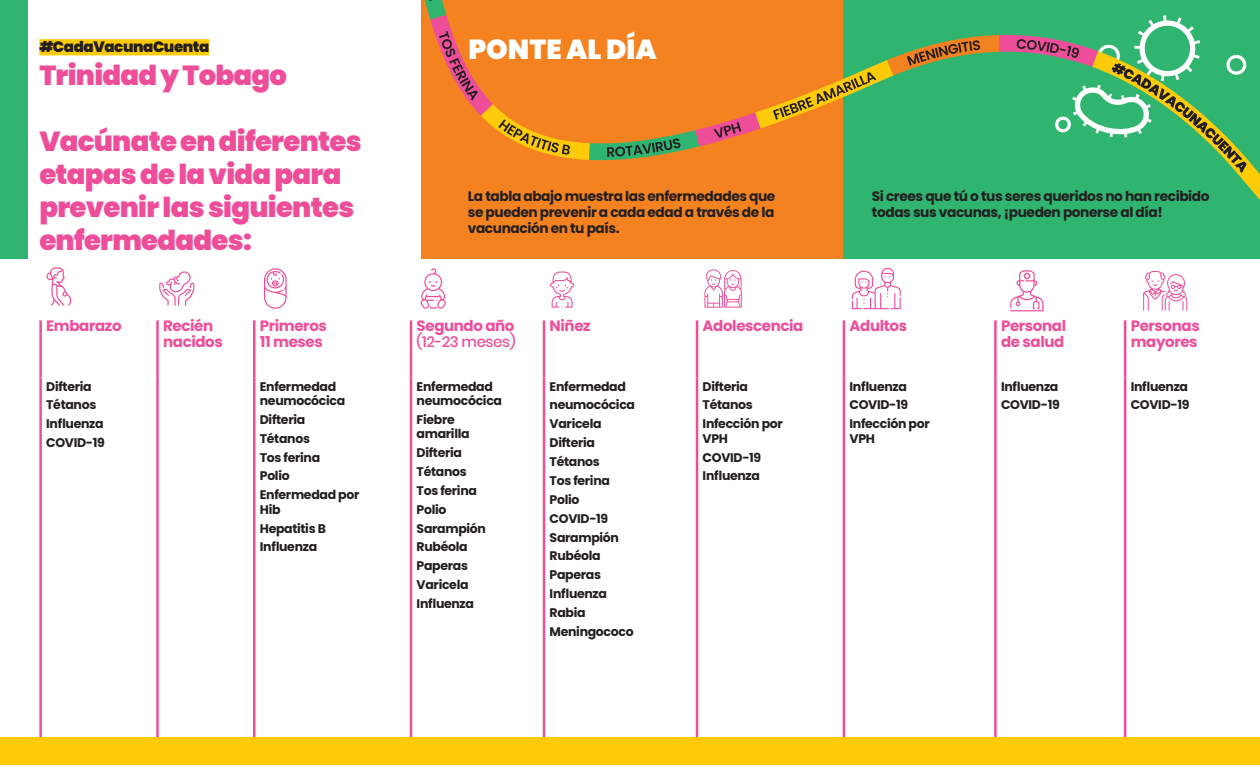
<style>
.page{position:relative;width:1260px;height:765px;background:#fff}
.page>*{position:absolute;margin:0;border:0;box-sizing:border-box;transform-origin:0 0}
.t1{font:900 27.5px/33px "Poppins";letter-spacing:-.025em;color:#ee4e99}
.t2{font:900 27.5px "Poppins";color:#fff}
.table_header{font:700 15px/16.2px "Poppins";letter-spacing:-.025em;color:#ee4e99}
.t3{font:900 15px "Poppins";letter-spacing:-.025em;color:#231f20}
.table_header-2{font:500 15px "Poppins";letter-spacing:-.025em;color:#ee4e99}
.body_text{font:700 13.75px/16.2px "Poppins";letter-spacing:-.03em;color:#231f20;text-align:justify}
.list_of_diseases{font:700 12.5px/14.4px "Poppins";letter-spacing:-.025em;color:#231f20}
</style>
<div class="page">
<div style="left:0;top:737px;width:1260px;height:28px;background:#feca0a"></div>
<div style="left:0;top:0;width:28px;height:259px;background:#2fb570"></div>
<div style="left:422px;top:0;width:422px;height:259px;background:#f58220"></div>
<div style="left:844px;top:0;width:416px;height:259px;background:#2fb570"></div>
<svg style="left:550px;top:272px;width:24px;height:36px"></svg>
<svg style="left:704px;top:269px;width:38px;height:39px"></svg>
<svg style="left:1010px;top:270px;width:34px;height:41px"></svg>
<svg style="left:1143px;top:271px;width:44px;height:40px"></svg>
<svg style="left:852px;top:268px;width:49px;height:41px"></svg>
<svg style="left:264px;top:268px;width:23px;height:41px"></svg>
<svg style="left:159px;top:271px;width:36px;height:35px"></svg>
<svg style="left:420px;top:268px;width:26px;height:41px"></svg>
<svg style="left:46px;top:267px;width:26px;height:39px"></svg>
<svg style="left:1249px;top:161px;width:11px;height:39px"></svg>
<svg style="left:421px;top:0;width:828px;height:209px"></svg>
<hr style="left:39px;top:320px;width:3px;height:57px;background:#ee4e99">
<hr style="left:156px;top:320px;width:3px;height:57px;background:#ee4e99">
<hr style="left:253px;top:320px;width:2px;height:57px;background:#ee4e99">
<hr style="left:410px;top:320px;width:2px;height:57px;background:#ee4e99">
<hr style="left:543px;top:320px;width:2px;height:57px;background:#ee4e99">
<hr style="left:696px;top:320px;width:2px;height:57px;background:#ee4e99">
<hr style="left:843px;top:320px;width:2px;height:57px;background:#ee4e99">
<hr style="left:994px;top:320px;width:3px;height:57px;background:#ee4e99">
<hr style="left:1124px;top:320px;width:2px;height:57px;background:#ee4e99">
<hr style="left:39px;top:377px;width:3px;height:360px;background:#ee4e99">
<hr style="left:156px;top:377px;width:3px;height:360px;background:#ee4e99">
<hr style="left:253px;top:377px;width:2px;height:360px;background:#ee4e99">
<hr style="left:410px;top:377px;width:2px;height:360px;background:#ee4e99">
<hr style="left:543px;top:377px;width:2px;height:360px;background:#ee4e99">
<hr style="left:696px;top:377px;width:2px;height:360px;background:#ee4e99">
<hr style="left:843px;top:377px;width:2px;height:360px;background:#ee4e99">
<hr style="left:994px;top:377px;width:3px;height:360px;background:#ee4e99">
<hr style="left:1124px;top:377px;width:2px;height:360px;background:#ee4e99">
<div style="left:39px;top:39px;width:170px;height:16px;background:#feca0a"></div>
<p class="t3" style="left:39px;top:38px;width:171px">#CadaVacunaCuenta</p>
<p class="t1" style="left:39px;top:59px;width:249px">Trinidad y Tobago</p>
<p class="t1" style="left:39px;top:125px;width:324px">Vacúnate en diferentes etapas de la vida para prevenir las siguientes enfermedades:</p>
<p class="t2" style="left:468px;top:33px;width:190px">PONTE AL DÍA</p>
<p class="body_text" style="left:468px;top:188px;width:309px">La tabla abajo muestra las enfermedades que se pueden prevenir a cada edad a través de la vacunación en tu país.</p>
<p class="body_text" style="left:872px;top:188px;width:339px">Si crees que tú o tus seres queridos no han recibido todas sus vacunas, ¡pueden ponerse al día!</p>
<p class="table_header" style="left:46px;top:318px;width:77px">Embarazo</p>
<p class="table_header" style="left:163px;top:318px;width:61px">Recién nacidos</p>
<p class="table_header" style="left:260px;top:318px;width:69px">Primeros<br>11 meses</p>
<p class="table_header" style="left:417px;top:318px;width:99px">Segundo año</p>
<p class="table_header-2" style="left:417px;top:333px;width:100px">(12-23 meses)</p>
<p class="list_of_diseases" style="left:46px;top:379px;width:47px">Difteria</p>
<p class="list_of_diseases" style="left:46px;top:398px;width:52px">Tétanos</p>
<p class="list_of_diseases" style="left:46px;top:417px;width:59px">Influenza</p>
<p class="list_of_diseases" style="left:46px;top:436px;width:60px">COVID-19</p>
<p class="list_of_diseases" style="left:260px;top:379px;width:87px">Enfermedad neumocócica</p>
<p class="list_of_diseases" style="left:260px;top:412px;width:47px">Difteria</p>
<p class="list_of_diseases" style="left:260px;top:431px;width:52px">Tétanos</p>
<p class="list_of_diseases" style="left:260px;top:450px;width:62px">Tos ferina</p>
<p class="list_of_diseases" style="left:260px;top:469px;width:31px">Polio</p>
<p class="list_of_diseases" style="left:260px;top:488px;width:101px">Enfermedad por<br>Hib</p>
<p class="list_of_diseases" style="left:260px;top:521px;width:68px">Hepatitis B</p>
<p class="list_of_diseases" style="left:260px;top:540px;width:59px">Influenza</p>
<p class="list_of_diseases" style="left:417px;top:379px;width:87px">Enfermedad neumocócica</p>
<p class="list_of_diseases" style="left:417px;top:412px;width:54px">Fiebre amarilla</p>
<p class="list_of_diseases" style="left:417px;top:446px;width:47px">Difteria</p>
<p class="list_of_diseases" style="left:417px;top:464px;width:52px">Tétanos</p>
<p class="list_of_diseases" style="left:417px;top:483px;width:62px">Tos ferina</p>
<p class="list_of_diseases" style="left:417px;top:502px;width:31px">Polio</p>
<p class="list_of_diseases" style="left:417px;top:521px;width:71px">Sarampión</p>
<p class="list_of_diseases" style="left:417px;top:540px;width:53px">Rubéola</p>
<p class="list_of_diseases" style="left:417px;top:559px;width:53px">Paperas</p>
<p class="list_of_diseases" style="left:417px;top:578px;width:53px">Varicela</p>
<p class="list_of_diseases" style="left:417px;top:597px;width:59px">Influenza</p>
<p class="table_header" style="left:550px;top:318px;width:42px">Niñez</p>
<p class="table_header" style="left:703px;top:318px;width:102px">Adolescencia</p>
<p class="table_header" style="left:850px;top:318px;width:59px">Adultos</p>
<p class="table_header" style="left:1001px;top:318px;width:67px">Personal de salud</p>
<p class="table_header" style="left:1131px;top:318px;width:70px">Personas mayores</p>
<p class="list_of_diseases" style="left:550px;top:379px;width:78px">Enfermedad</p>
<p class="list_of_diseases" style="left:550px;top:398px;width:87px">neumocócica</p>
<p class="list_of_diseases" style="left:550px;top:417px;width:53px">Varicela</p>
<p class="list_of_diseases" style="left:550px;top:436px;width:47px">Difteria</p>
<p class="list_of_diseases" style="left:550px;top:455px;width:52px">Tétanos</p>
<p class="list_of_diseases" style="left:550px;top:473px;width:62px">Tos ferina</p>
<p class="list_of_diseases" style="left:550px;top:492px;width:31px">Polio</p>
<p class="list_of_diseases" style="left:550px;top:511px;width:60px">COVID-19</p>
<p class="list_of_diseases" style="left:550px;top:530px;width:71px">Sarampión</p>
<p class="list_of_diseases" style="left:550px;top:549px;width:53px">Rubéola</p>
<p class="list_of_diseases" style="left:550px;top:568px;width:53px">Paperas</p>
<p class="list_of_diseases" style="left:550px;top:587px;width:59px">Influenza</p>
<p class="list_of_diseases" style="left:550px;top:606px;width:38px">Rabia</p>
<p class="list_of_diseases" style="left:550px;top:624px;width:86px">Meningococo</p>
<p class="list_of_diseases" style="left:703px;top:379px;width:47px">Difteria</p>
<p class="list_of_diseases" style="left:703px;top:398px;width:52px">Tétanos</p>
<p class="list_of_diseases" style="left:703px;top:417px;width:82px">Infección por<br>VPH</p>
<p class="list_of_diseases" style="left:703px;top:450px;width:60px">COVID-19</p>
<p class="list_of_diseases" style="left:703px;top:469px;width:59px">Influenza</p>
<p class="list_of_diseases" style="left:850px;top:379px;width:59px">Influenza</p>
<p class="list_of_diseases" style="left:850px;top:398px;width:60px">COVID-19</p>
<p class="list_of_diseases" style="left:850px;top:417px;width:82px">Infección por<br>VPH</p>
<p class="list_of_diseases" style="left:1001px;top:379px;width:59px">Influenza</p>
<p class="list_of_diseases" style="left:1001px;top:398px;width:60px">COVID-19</p>
<p class="list_of_diseases" style="left:1131px;top:379px;width:59px">Influenza</p>
<p class="list_of_diseases" style="left:1131px;top:398px;width:60px">COVID-19</p>
</div>
